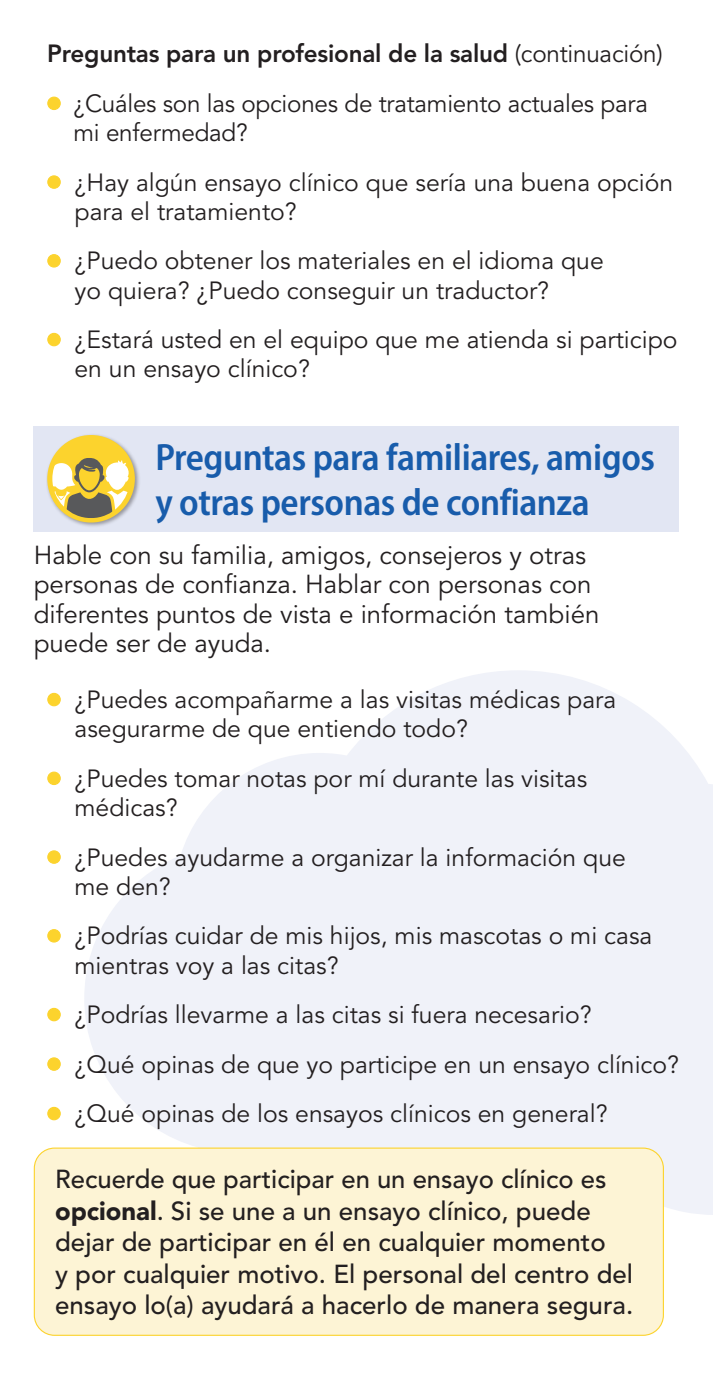
<style>
.page{position:relative;width:713px;height:1377px;background:#fff}
.page>*{position:absolute;margin:0;border:0;box-sizing:border-box;transform-origin:0 0}
.subhead{font:38.25px/45px "Myriad Variable Concept";letter-spacing:-.01em;color:#185cab}
.body_copy{font:500 25.88px/31.5px "Avenir LT Std";color:#231f20}
.body_copy-2{font:25.88px/29.2px "Avenir LT Std";color:#231f20}
.Check_box_body_text{font:24.75px/29.2px "Avenir LT Std";color:#231f20}
.Check_box_body_text-2{font:800 24.75px "Avenir LT Std";letter-spacing:-.01em;color:#231f20}
.s1{font-weight:400}
.s2{font-weight:900}
</style>
<div class="page">
<svg style="left:84px;top:670px;width:629px;height:545px;fill:#f0f2f9"></svg>
<div style="left:34px;top:1148px;width:629px;height:187px;background:#fdf4d5;border-radius:20px"></div>
<div style="left:34px;top:1148px;width:630px;height:188px;border:1px solid #fcd32d;border-radius:20px"></div>
<div style="left:34px;top:426px;width:645px;height:106px;background:#e2e6f3"></div>
<div style="left:48px;top:97px;width:12px;height:13px;background:#fcd32d;border-radius:50%"></div>
<div style="left:47px;top:97px;width:14px;height:13px;border:1px solid #fcd32d;border-radius:50%"></div>
<div style="left:48px;top:176px;width:12px;height:12px;background:#fcd32d;border-radius:50%"></div>
<div style="left:47px;top:175px;width:14px;height:14px;border:1px solid #fcd32d;border-radius:50%"></div>
<div style="left:48px;top:255px;width:12px;height:12px;background:#fcd32d;border-radius:50%"></div>
<div style="left:47px;top:254px;width:14px;height:14px;border:1px solid #fcd32d;border-radius:50%"></div>
<div style="left:48px;top:333px;width:12px;height:13px;background:#fcd32d;border-radius:50%"></div>
<div style="left:47px;top:333px;width:14px;height:13px;border:1px solid #fcd32d;border-radius:50%"></div>
<div style="left:46px;top:433px;width:94px;height:95px;background:#231f20;opacity:.4"></div>
<div style="left:47px;top:435px;width:88px;height:88px;background:#fcd32d;border-radius:50%"></div>
<svg style="left:52px;top:458px;width:78px;height:60px"></svg>
<div style="left:48px;top:693px;width:12px;height:13px;background:#fcd32d;border-radius:50%"></div>
<div style="left:47px;top:693px;width:14px;height:13px;border:1px solid #fcd32d;border-radius:50%"></div>
<div style="left:48px;top:772px;width:12px;height:13px;background:#fcd32d;border-radius:50%"></div>
<div style="left:47px;top:772px;width:14px;height:13px;border:1px solid #fcd32d;border-radius:50%"></div>
<div style="left:48px;top:851px;width:12px;height:12px;background:#fcd32d;border-radius:50%"></div>
<div style="left:47px;top:850px;width:14px;height:14px;border:1px solid #fcd32d;border-radius:50%"></div>
<div style="left:48px;top:930px;width:12px;height:12px;background:#fcd32d;border-radius:50%"></div>
<div style="left:47px;top:929px;width:14px;height:14px;border:1px solid #fcd32d;border-radius:50%"></div>
<div style="left:48px;top:1008px;width:12px;height:13px;background:#fcd32d;border-radius:50%"></div>
<div style="left:47px;top:1008px;width:14px;height:13px;border:1px solid #fcd32d;border-radius:50%"></div>
<div style="left:48px;top:1058px;width:12px;height:12px;background:#fcd32d;border-radius:50%"></div>
<div style="left:47px;top:1057px;width:14px;height:14px;border:1px solid #fcd32d;border-radius:50%"></div>
<div style="left:48px;top:1107px;width:12px;height:13px;background:#fcd32d;border-radius:50%"></div>
<div style="left:47px;top:1107px;width:14px;height:13px;border:1px solid #fcd32d;border-radius:50%"></div>
<p class="Check_box_body_text-2" style="left:47px;top:39px;width:617px">Preguntas para un profesional de la salud <span class="s1">(continuación)</span></p>
<p class="Check_box_body_text" style="left:74px;top:90px;width:576px">¿Cuáles son las opciones de tratamiento actuales para mi enfermedad?</p>
<p class="Check_box_body_text" style="left:75px;top:168px;width:600px">¿Hay algún ensayo clínico que sería una buena opción para el tratamiento?</p>
<p class="Check_box_body_text" style="left:75px;top:247px;width:530px">¿Puedo obtener los materiales en el idioma que yo quiera? ¿Puedo conseguir un traductor?</p>
<p class="Check_box_body_text" style="left:75px;top:326px;width:604px">¿Estará usted en el equipo que me atienda si participo en un ensayo clínico?</p>
<p class="subhead" style="left:155px;top:434px;width:501px">Preguntas para familiares, amigos y otras personas de confianza</p>
<p class="body_copy-2" style="left:34px;top:541px;width:567px">Hable con su familia, amigos, consejeros y otras personas de confianza. Hablar con personas con diferentes puntos de vista e información también puede ser de ayuda.</p>
<p class="Check_box_body_text" style="left:75px;top:686px;width:543px">¿Puedes acompañarme a las visitas médicas para asegurarme de que entiendo todo?</p>
<p class="Check_box_body_text" style="left:75px;top:765px;width:514px">¿Puedes tomar notas por mí durante las visitas médicas?</p>
<p class="Check_box_body_text" style="left:75px;top:843px;width:552px">¿Puedes ayudarme a organizar la información que me den?</p>
<p class="Check_box_body_text" style="left:75px;top:922px;width:579px">¿Podrías cuidar de mis hijos, mis mascotas o mi casa mientras voy a las citas?</p>
<p class="Check_box_body_text" style="left:75px;top:1001px;width:518px">¿Podrías llevarme a las citas si fuera necesario?</p>
<p class="Check_box_body_text" style="left:75px;top:1050px;width:606px">¿Qué opinas de que yo participe en un ensayo clínico?</p>
<p class="Check_box_body_text" style="left:75px;top:1100px;width:534px">¿Qué opinas de los ensayos clínicos en general?</p>
<p class="body_copy" style="left:55px;top:1164px;width:579px">Recuerde que participar en un ensayo clínico es <span class="s2">opcional</span>. Si se une a un ensayo clínico, puede dejar de participar en él en cualquier momento<br>y por cualquier motivo. El personal del centro del ensayo lo(a) ayudará a hacerlo de manera segura.</p>
</div>
